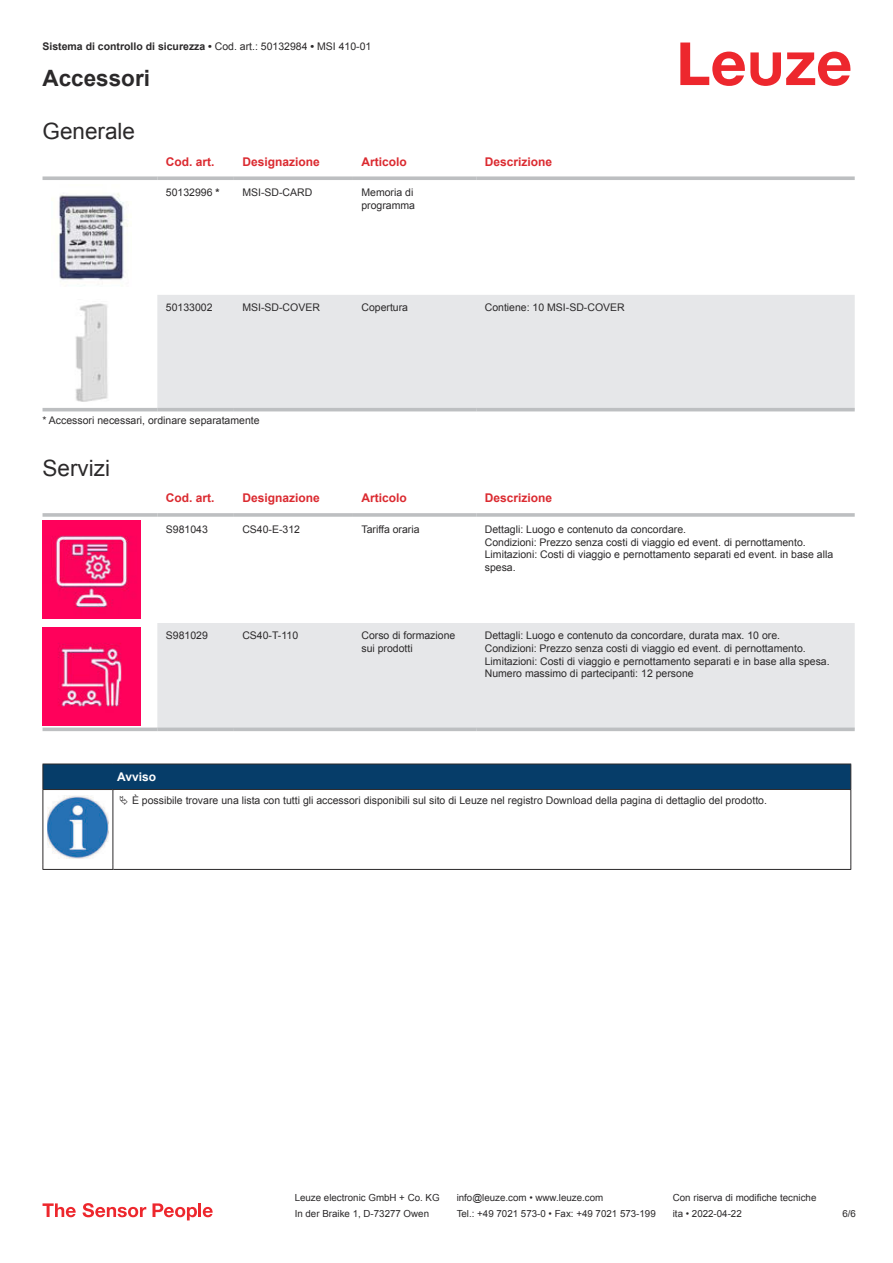
<style>
.page{position:relative;width:893px;height:1263px;background:#fff}
.page>*{position:absolute;margin:0;border:0;box-sizing:border-box;transform-origin:0 0}
.t1{font:22.5px "Arial";color:#2b292a}
.t2{font:700 22.5px "Arial";color:#2b292a}
.t3{font:700 12px "Arial";color:#db2a30}
.t4{font:700 12px "Arial";color:#fff}
.t5{font:10.5px/12.6px "Arial";color:#2b292a}
.t6{font:700 10.5px "Arial";color:#2b292a}
.t7{font:9.75px "Arial";color:#2b292a}
.s1{font-weight:400}
.s2{font-weight:700}
</style>
<div class="page">
<svg style="left:680px;top:43px;width:170px;height:43px"></svg>
<div style="left:157px;top:295px;width:698px;height:113px;background:#e6e7e9"></div>
<svg style="left:43px;top:176px;width:114px;height:4px"></svg>
<svg style="left:157px;top:176px;width:77px;height:4px"></svg>
<svg style="left:234px;top:176px;width:119px;height:4px"></svg>
<svg style="left:353px;top:176px;width:123px;height:4px"></svg>
<svg style="left:476px;top:176px;width:379px;height:4px;background:#c4c6c8"></svg>
<hr style="left:43px;top:408px;width:114px;height:3px;background:#bdbfc1">
<hr style="left:157px;top:408px;width:77px;height:3px;background:#bdbfc1">
<hr style="left:234px;top:408px;width:119px;height:3px;background:#bdbfc1">
<hr style="left:353px;top:408px;width:123px;height:3px;background:#bdbfc1">
<hr style="left:476px;top:408px;width:379px;height:3px;background:#bdbfc1">
<img style="left:56px;top:193px;width:72px;height:93px">
<img style="left:75px;top:303px;width:33px;height:99px">
<div style="left:157px;top:623px;width:698px;height:104px;background:#e6e7e9"></div>
<svg style="left:43px;top:513px;width:114px;height:4px"></svg>
<hr style="left:157px;top:513px;width:77px;height:4px;background:#c7c8ca">
<hr style="left:234px;top:513px;width:119px;height:4px;background:#bdbfc1">
<svg style="left:353px;top:513px;width:123px;height:4px"></svg>
<hr style="left:476px;top:513px;width:379px;height:4px;background:#c7c8ca">
<svg style="left:43px;top:727px;width:114px;height:4px"></svg>
<svg style="left:157px;top:727px;width:77px;height:4px"></svg>
<svg style="left:234px;top:727px;width:119px;height:4px"></svg>
<svg style="left:353px;top:727px;width:123px;height:4px"></svg>
<svg style="left:476px;top:727px;width:379px;height:4px;background:#c2c4c6"></svg>
<img style="left:43px;top:521px;width:97px;height:98px">
<img style="left:43px;top:627px;width:97px;height:98px">
<svg style="left:44px;top:790px;width:806px;height:79px"></svg>
<hr style="left:43px;top:789px;width:70px;height:1px;background:#2b292a">
<div style="left:43px;top:764px;width:808px;height:25px;background:#063d69"></div>
<hr style="left:113px;top:789px;width:738px;height:1px;background:#2b292a">
<hr style="left:43px;top:790px;width:1px;height:75px;background:#2b292a">
<hr style="left:113px;top:790px;width:1px;height:75px;background:#2b292a">
<hr style="left:850px;top:790px;width:1px;height:75px;background:#2b292a">
<hr style="left:43px;top:869px;width:70px;height:1px;background:#2b292a">
<hr style="left:113px;top:869px;width:738px;height:1px;background:#2b292a">
<img style="left:47px;top:796px;width:61px;height:63px">
<div style="left:115px;top:790px;width:734px;height:21px;background:#fff"></div>
<svg style="left:43px;top:1203px;width:33px;height:14px"></svg>
<svg style="left:83px;top:1203px;width:63px;height:14px"></svg>
<svg style="left:153px;top:1203px;width:44px;height:17px"></svg>
<hr style="left:198px;top:1203px;width:3px;height:14px;background:#ed272d">
<svg style="left:203px;top:1207px;width:10px;height:10px"></svg>
<p class="t6" style="left:43px;top:43px;width:330px">Sistema di controllo di sicurezza • <span class="s1">Cod. art.: 50132984</span> • <span class="s1">MSI 410-01</span></p>
<h1 class="t2" style="left:43px;top:70px;width:109px">Accessori</h1>
<h1 class="t1" style="left:43px;top:123px;width:94px">Generale</h1>
<p class="t3" style="left:166px;top:157px;width:50px">Cod. art.</p>
<p class="t3" style="left:242px;top:157px;width:79px">Designazione</p>
<p class="t3" style="left:361px;top:157px;width:47px">Articolo</p>
<p class="t3" style="left:485px;top:157px;width:69px">Descrizione</p>
<p class="t5" style="left:166px;top:187px;width:55px">50132996 <span class="s2">*</span></p>
<p class="t5" style="left:242px;top:187px;width:71px">MSI-SD-CARD</p>
<p class="t5" style="left:361px;top:187px;width:55px">Memoria di programma</p>
<p class="t5" style="left:166px;top:302px;width:48px">50133002</p>
<p class="t5" style="left:242px;top:302px;width:79px">MSI-SD-COVER</p>
<p class="t5" style="left:361px;top:302px;width:48px">Copertura</p>
<p class="t5" style="left:485px;top:302px;width:142px">Contiene: 10 MSI-SD-COVER</p>
<p class="t5" style="left:43px;top:415px;width:219px">* Accessori necessari, ordinare separatamente</p>
<h1 class="t1" style="left:43px;top:460px;width:69px">Servizi</h1>
<p class="t3" style="left:166px;top:494px;width:50px">Cod. art.</p>
<p class="t3" style="left:242px;top:494px;width:79px">Designazione</p>
<p class="t3" style="left:361px;top:494px;width:47px">Articolo</p>
<p class="t3" style="left:485px;top:494px;width:69px">Descrizione</p>
<p class="t5" style="left:166px;top:524px;width:44px">S981043</p>
<p class="t5" style="left:242px;top:524px;width:59px">CS40-E-312</p>
<p class="t5" style="left:361px;top:524px;width:60px">Tariffa oraria</p>
<p class="t5" style="left:485px;top:524px;width:350px">Dettagli: Luogo e contenuto da concordare.<br>Condizioni: Prezzo senza costi di viaggio ed event. di pernottamento.<br>Limitazioni: Costi di viaggio e pernottamento separati ed event. in base alla spesa.</p>
<p class="t5" style="left:166px;top:630px;width:44px">S981029</p>
<p class="t5" style="left:242px;top:630px;width:57px">CS40-T-110</p>
<p class="t5" style="left:361px;top:630px;width:95px">Corso di formazione sui prodotti</p>
<p class="t5" style="left:485px;top:630px;width:346px">Dettagli: Luogo e contenuto da concordare, durata max. 10 ore.<br>Condizioni: Prezzo senza costi di viaggio ed event. di pernottamento.<br>Limitazioni: Costi di viaggio e pernottamento separati e in base alla spesa.<br>Numero massimo di partecipanti: 12 persone</p>
<p class="t4" style="left:117px;top:772px;width:40px">Avviso</p>
<p class="t5" style="left:132px;top:795px;width:636px">È possibile trovare una lista con tutti gli accessori disponibili sul sito di Leuze nel registro Download della pagina di dettaglio del prodotto.</p>
<p class="t7" style="left:295px;top:1194px;width:146px">Leuze electronic GmbH + Co. KG</p>
<p class="t7" style="left:457px;top:1194px;width:148px">info@leuze.com • www.leuze.com</p>
<p class="t7" style="left:673px;top:1194px;width:145px">Con riserva di modifiche tecniche</p>
<p class="t7" style="left:295px;top:1210px;width:136px">In der Braike 1, D-73277 Owen</p>
<p class="t7" style="left:457px;top:1210px;width:201px">Tel.: +49 7021 573-0 • Fax: +49 7021 573-199</p>
<p class="t7" style="left:673px;top:1210px;width:70px">ita • 2022-04-22</p>
<p class="t7" style="left:842px;top:1210px;width:15px">6 /6</p>
</div>
